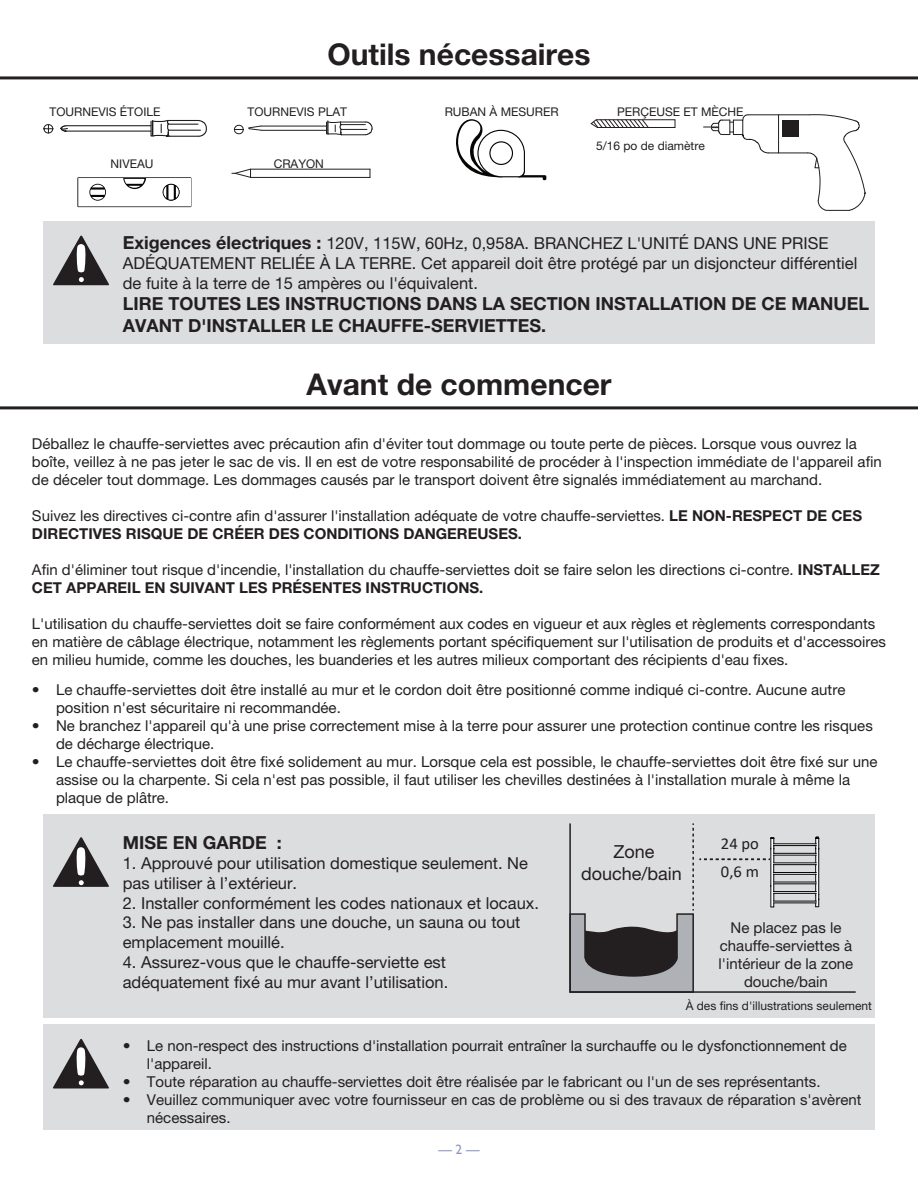
<style>
.page{position:relative;width:918px;height:1188px;background:#fff}
.page>*{position:absolute;margin:0;border:0;box-sizing:border-box;transform-origin:0 0}
.t1{font:700 30px "Helvetica Neue LT Std";color:#231f20}
.t2{font:700 18px/21.6px "Helvetica Neue LT Std";color:#231f20}
.t3{font:18px/21.6px "Helvetica Neue LT Std";color:#231f20;text-align:center}
.t4{font:16.5px/19.8px "Helvetica Neue LT Std";color:#231f20}
.t5{font:16.5px "Calibri";color:#211e1e}
.t6{font:15px/18px "Helvetica Neue LT Std";color:#231f20}
.t7{font:13.5px "Gill Sans";color:#8e95c3}
.t8{font:12px "Helvetica Neue LT Std";color:#231f20}
.s1{font-weight:700;font-size:18px}
.s2{font-weight:700}
</style>
<div class="page">
<hr style="left:0;top:76px;width:918px;height:3px;background:#231f20">
<hr style="left:251px;top:177px;width:119px;height:1px;background:#201e1e">
<hr style="left:251px;top:169px;width:119px;height:1px;background:#201e1e">
<svg style="left:231px;top:168px;width:20px;height:10px"></svg>
<svg style="left:807px;top:114px;width:59px;height:97px"></svg>
<hr style="left:791px;top:121px;width:3px;height:16px;background:#201e1e">
<svg style="left:794px;top:121px;width:5px;height:16px"></svg>
<hr style="left:788px;top:121px;width:3px;height:16px;background:#201e1e">
<hr style="left:778px;top:115px;width:1px;height:38px;background:#201e1e">
<svg style="left:783px;top:121px;width:2px;height:16px"></svg>
<hr style="left:785px;top:121px;width:3px;height:16px;background:#201e1e">
<svg style="left:704px;top:114px;width:66px;height:40px"></svg>
<hr style="left:748px;top:114px;width:61px;height:1px;background:#201e1e">
<hr style="left:769px;top:153px;width:39px;height:1px;background:#201e1e">
<hr style="left:261px;top:130px;width:66px;height:1px;background:#201e1e">
<hr style="left:261px;top:126px;width:65px;height:1px;background:#201e1e">
<svg style="left:326px;top:121px;width:47px;height:15px"></svg>
<svg style="left:44px;top:119px;width:163px;height:18px"></svg>
<svg style="left:234px;top:125px;width:28px;height:9px"></svg>
<svg style="left:590px;top:119px;width:86px;height:9px"></svg>
<svg style="left:77px;top:177px;width:114px;height:30px"></svg>
<svg style="left:456px;top:119px;width:90px;height:61px"></svg>
<div style="left:43px;top:221px;width:832px;height:122px;background:#dcdddf"></div>
<div style="left:50px;top:234px;width:64px;height:53px;background:linear-gradient(to bottom,#dcdddf,#dcdddf)"></div>
<svg style="left:53px;top:235px;width:56px;height:50px"></svg>
<hr style="left:0;top:406px;width:918px;height:3px;background:#231f20">
<div style="left:43px;top:815px;width:832px;height:203px;background:#dcdddf"></div>
<svg style="left:53px;top:837px;width:56px;height:50px"></svg>
<div style="left:43px;top:1024px;width:832px;height:106px;background:#dcdddf"></div>
<svg style="left:53px;top:1039px;width:56px;height:50px"></svg>
<svg style="left:569px;top:823px;width:251px;height:170px"></svg>
<h1 class="t1" style="left:327px;top:35px;width:265px">Outils nécessaires</h1>
<p class="t8" style="left:50px;top:104px;width:112px">TOURNEVIS ÉTOILE</p>
<p class="t8" style="left:248px;top:104px;width:101px">TOURNEVIS PLAT</p>
<p class="t8" style="left:445px;top:105px;width:115px">RUBAN À MESURER</p>
<p class="t8" style="left:617px;top:104px;width:128px">PERÇEUSE ET MÈCHE</p>
<p class="t8" style="left:111px;top:157px;width:44px">NIVEAU</p>
<p class="t8" style="left:274px;top:156px;width:52px">CRAYON</p>
<p class="t8" style="left:596px;top:139px;width:110px">5/16 po de diamètre</p>
<p class="t4" style="left:123px;top:233px;width:736px"><span class="s1">Exigences électriques :</span> 120V, 115W, 60Hz, 0,958A. BRANCHEZ L'UNITÉ DANS UNE PRISE<br>ADÉQUATEMENT RELIÉE À LA TERRE. Cet appareil doit être protégé par un disjoncteur différentiel de fuite à la terre de 15 ampères ou l'équivalent.</p>
<p class="t2" style="left:123px;top:293px;width:748px">LIRE TOUTES LES INSTRUCTIONS DANS LA SECTION INSTALLATION DE CE MANUEL<br>AVANT D'INSTALLER LE CHAUFFE-SERVIETTES.</p>
<h1 class="t1" style="left:307px;top:365px;width:306px">Avant de commencer</h1>
<p class="t6" style="left:32px;top:434px;width:851px">Déballez le chauffe-serviettes avec précaution afin d'éviter tout dommage ou toute perte de pièces. Lorsque vous ouvrez la boîte, veillez à ne pas jeter le sac de vis. Il en est de votre responsabilité de procéder à l'inspection immédiate de l'appareil afin de déceler tout dommage. Les dommages causés par le transport doivent être signalés immédiatement au marchand.</p>
<p class="t6" style="left:32px;top:506px;width:832px">Suivez les directives ci-contre afin d'assurer l'installation adéquate de votre chauffe-serviettes. <span class="s2">LE NON-RESPECT DE CES<br>DIRECTIVES RISQUE DE CRÉER DES CONDITIONS DANGEREUSES.</span></p>
<p class="t6" style="left:32px;top:560px;width:849px">Afin d'éliminer tout risque d'incendie, l'installation du chauffe-serviettes doit se faire selon les directions ci-contre. <span class="s2">INSTALLEZ<br>CET APPAREIL EN SUIVANT LES PRÉSENTES INSTRUCTIONS.</span></p>
<p class="t6" style="left:32px;top:614px;width:855px">L'utilisation du chauffe-serviettes doit se faire conformément aux codes en vigueur et aux règles et règlements correspondants en matière de câblage électrique, notamment les règlements portant spécifiquement sur l'utilisation de produits et d'accessoires en milieu humide, comme les douches, les buanderies et les autres milieux comportant des récipients d'eau fixes.</p>
<p class="t6" style="left:56px;top:681px;width:823px">Le chauffe-serviettes doit être installé au mur et le cordon doit être positionné comme indiqué ci-contre. Aucune autre position n'est sécuritaire ni recommandée.<br>Ne branchez l'appareil qu'à une prise correctement mise à la terre pour assurer une protection continue contre les risques de décharge électrique.<br>Le chauffe-serviettes doit être fixé solidement au mur. Lorsque cela est possible, le chauffe-serviettes doit être fixé sur une assise ou la charpente. Si cela n'est pas possible, il faut utiliser les chevilles destinées à l'installation murale à même la plaque de plâtre.</p>
<p class="t2" style="left:123px;top:832px;width:160px">MISE EN GARDE :</p>
<p class="t4" style="left:123px;top:853px;width:407px">1. Approuvé pour utilisation domestique seulement. Ne pas utiliser à l’extérieur.</p>
<p class="t4" style="left:123px;top:893px;width:418px">2. Installer conformément les codes nationaux et locaux.</p>
<p class="t4" style="left:123px;top:912px;width:399px">3. Ne pas installer dans une douche, un sauna ou tout emplacement mouillé.</p>
<p class="t4" style="left:123px;top:952px;width:327px">4. Assurez-vous que le chauffe-serviette est adéquatement fixé au mur avant l’utilisation.</p>
<p class="t5" style="left:721px;top:836px;width:40px">24 po</p>
<p class="t3" style="left:581px;top:841px;width:102px">Zone douche/bain</p>
<p class="t5" style="left:721px;top:864px;width:40px">0,6 m</p>
<p class="t6" style="left:719px;top:918px;width:136px;text-align:center">Ne placez pas le chauffe-serviettes à l'intérieur de la zone douche/bain</p>
<p class="t8" style="left:686px;top:998px;width:188px">À des fins d'illustrations seulement</p>
<p class="t6" style="left:147px;top:1037px;width:716px">Le non-respect des instructions d'installation pourrait entraîner la surchauffe ou le dysfonctionnement de l'appareil.<br>Toute réparation au chauffe-serviettes doit être réalisée par le fabricant ou l'un de ses représentants.<br>Veuillez communiquer avec votre fournisseur en cas de problème ou si des travaux de réparation s'avèrent nécessaires.</p>
<p class="t7" style="left:438px;top:1142px;width:43px">— 2 —</p>
</div>
